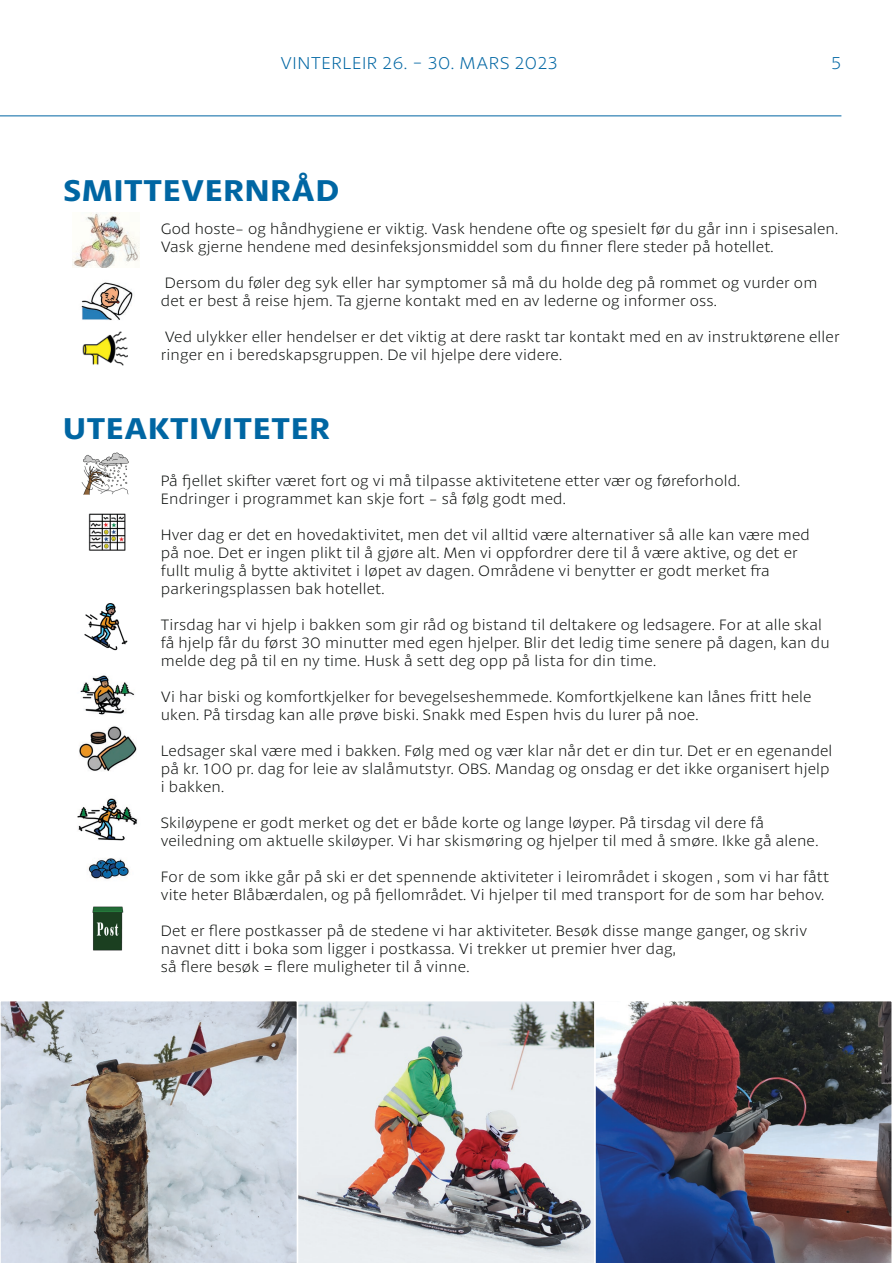
<style>
.page{position:relative;width:893px;height:1263px;background:#fff}
.page>*{position:absolute;margin:0;border:0;box-sizing:border-box;transform-origin:0 0}
.Side_overskrift{font:600 31.5px "Petala Pro";letter-spacing:.03em;color:#0066a3}
.t1{font:300 18px "Petala Pro";letter-spacing:.04em;color:#0066a3}
.brød_2{font:300 15.75px/18px "Petala Pro";letter-spacing:.01em;color:#090c0a}
</style>
<div class="page">
<hr style="left:0;top:116px;width:841px;height:1px;background:#0066a3">
<img style="left:81px;top:282px;width:52px;height:38px">
<img style="left:72px;top:213px;width:67px;height:55px">
<img style="left:83px;top:331px;width:45px;height:35px">
<img style="left:81px;top:452px;width:48px;height:43px">
<img style="left:88px;top:513px;width:38px;height:38px">
<img style="left:84px;top:603px;width:44px;height:48px">
<img style="left:80px;top:675px;width:55px;height:40px">
<img style="left:79px;top:726px;width:58px;height:45px">
<img style="left:77px;top:798px;width:60px;height:43px">
<img style="left:87px;top:858px;width:42px;height:21px">
<img style="left:92px;top:906px;width:32px;height:45px">
<img style="left:596px;top:1001px;width:296px;height:262px">
<img style="left:298px;top:1001px;width:298px;height:262px">
<svg style="left:0;top:1001px;width:297px;height:262px;background:#b7babf"></svg>
<p class="t1" style="left:280px;top:54px;width:279px">VINTERLEIR 26. - 30. MARS 2023</p>
<p class="t1" style="left:831px;top:54px;width:11px">5</p>
<p class="Side_overskrift" style="left:63px;top:172px;width:277px">SMITTEVERNRÅD</p>
<p class="brød_2" style="left:161px;top:220px;width:679px">God hoste- og håndhygiene er viktig. Vask hendene ofte og spesielt før du går inn i spisesalen.<br>Vask gjerne hendene med desinfeksjonsmiddel som du finner flere steder på hotellet.</p>
<p class="brød_2" style="left:161px;top:274px;width:658px">Dersom du føler deg syk eller har symptomer så må du holde deg på rommet og vurder om det er best å reise hjem. Ta gjerne kontakt med en av lederne og informer oss.</p>
<p class="brød_2" style="left:161px;top:328px;width:680px">Ved ulykker eller hendelser er det viktig at dere raskt tar kontakt med en av instruktørene eller ringer en i beredskapsgruppen. De vil hjelpe dere videre.</p>
<p class="Side_overskrift" style="left:63px;top:410px;width:268px">UTEAKTIVITETER</p>
<p class="brød_2" style="left:161px;top:472px;width:581px">På fjellet skifter været fort og vi må tilpasse aktivitetene etter vær og føreforhold.<br>Endringer i programmet kan skje fort - så følg godt med.</p>
<p class="brød_2" style="left:161px;top:526px;width:651px">Hver dag er det en hovedaktivitet, men det vil alltid være alternativer så alle kan være med på noe. Det er ingen plikt til å gjøre alt. Men vi oppfordrer dere til å være aktive, og det er fullt mulig å bytte aktivitet i løpet av dagen. Områdene vi benytter er godt merket fra parkeringsplassen bak hotellet.</p>
<p class="brød_2" style="left:161px;top:616px;width:670px">Tirsdag har vi hjelp i bakken som gir råd og bistand til deltakere og ledsagere. For at alle skal få hjelp får du først 30 minutter med egen hjelper. Blir det ledig time senere på dagen, kan du melde deg på til en ny time. Husk å sett deg opp på lista for din time.</p>
<p class="brød_2" style="left:161px;top:688px;width:652px">Vi har biski og komfortkjelker for bevegelseshemmede. Komfortkjelkene kan lånes fritt hele uken. På tirsdag kan alle prøve biski. Snakk med Espen hvis du lurer på noe.</p>
<p class="brød_2" style="left:161px;top:742px;width:673px">Ledsager skal være med i bakken. Følg med og vær klar når det er din tur. Det er en egenandel på kr. 100 pr. dag for leie av slalåmutstyr. OBS. Mandag og onsdag er det ikke organisert hjelp i bakken.</p>
<p class="brød_2" style="left:161px;top:814px;width:659px">Skiløypene er godt merket og det er både korte og lange løyper. På tirsdag vil dere få veiledning om aktuelle skiløyper. Vi har skismøring og hjelper til med å smøre. Ikke gå alene.</p>
<p class="brød_2" style="left:161px;top:868px;width:670px">For de som ikke går på ski er det spennende aktiviteter i leirområdet i skogen , som vi har fått vite heter Blåbærdalen, og på fjellområdet. Vi hjelper til med transport for de som har behov.</p>
<p class="brød_2" style="left:161px;top:922px;width:648px">Det er flere postkasser på de stedene vi har aktiviteter. Besøk disse mange ganger, og skriv navnet ditt i boka som ligger i postkassa. Vi trekker ut premier hver dag,<br>så flere besøk = flere muligheter til å vinne.</p>
</div>
